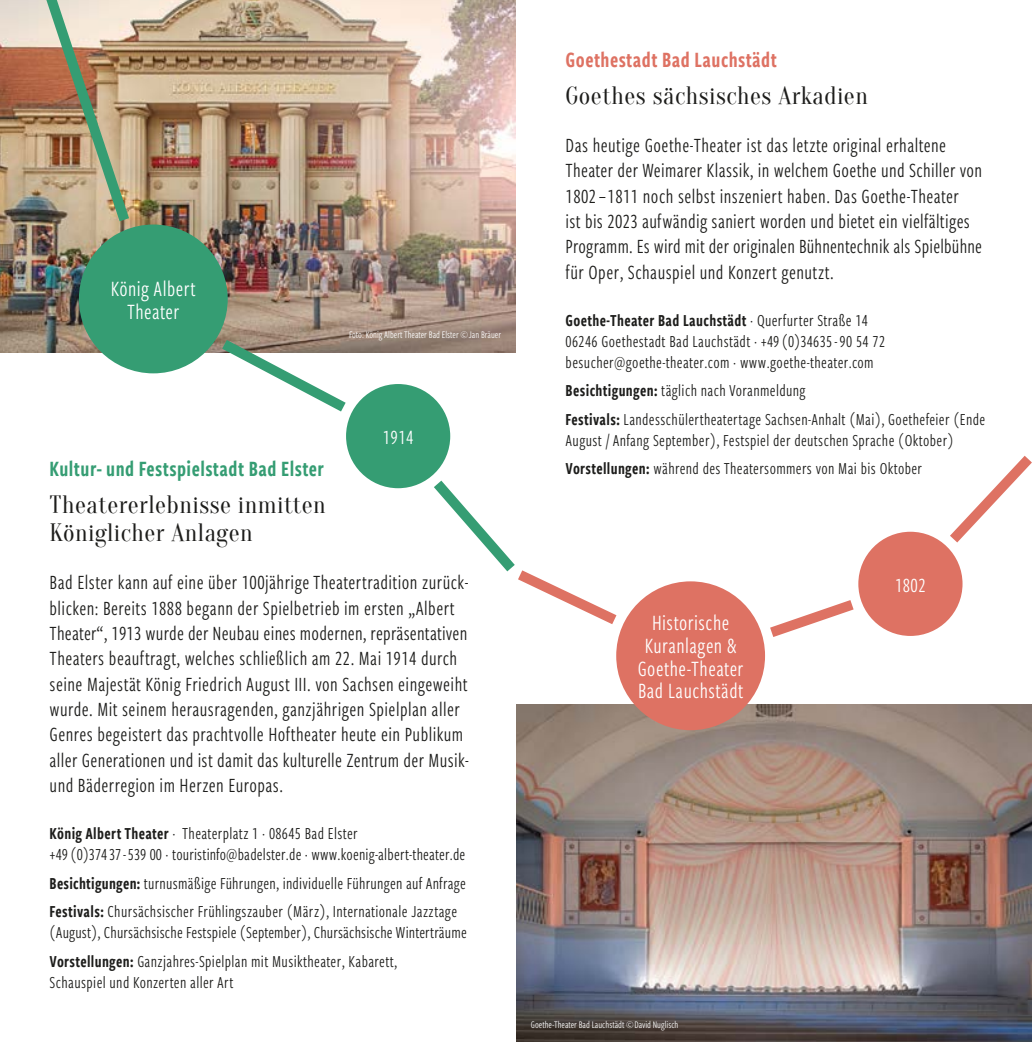
<style>
.page{position:relative;width:1032px;height:1042px;background:#fff}
.page>*{position:absolute;margin:0;border:0;box-sizing:border-box;transform-origin:0 0}
.t1{font:24.5px/28px "Oranienbaum";letter-spacing:.02em;color:#1d1d1b}
.t2{font:22.75px/22.8px "Freight Sans Cmp Pro";letter-spacing:.02em;color:#fff;text-align:center}
.t3{font:22.75px "Freight Sans Cmp Pro Semi";letter-spacing:.02em;color:#359d73}
.t4{font:22.75px "Freight Sans Cmp Pro Semi";letter-spacing:.02em;color:#de7263}
.t5{font:21px/25.4px "Freight Sans Cmp Pro";letter-spacing:.02em;color:#1d1d1b}
.t6{font:21px "Freight Sans Cmp Pro";letter-spacing:.02em;color:#fff}
.t7{font:17.5px/28.3px "Freight Sans Cmp Pro";letter-spacing:.02em;color:#1d1d1b}
.t8{font:17.5px "Freight Sans Cmp Pro Semi";letter-spacing:.02em;color:#1d1d1b}
.t9{font:10.5px "Freight Sans Cmp Pro";color:#fff}
.s1{font-family:"Freight Sans Cmp Pro Semi"}
.s2{font-family:"Freight Sans Cmp Pro"}
</style>
<div class="page">
<img style="left:0;top:0;width:516px;height:352px">
<img style="left:516px;top:704px;width:516px;height:338px">
<img style="left:32px;top:0;width:105px;height:232px">
<svg style="left:211px;top:331px;width:146px;height:89px"></svg>
<svg style="left:424px;top:470px;width:193px;height:154px"></svg>
<svg style="left:760px;top:596px;width:100px;height:49px"></svg>
<svg style="left:939px;top:455px;width:93px;height:98px"></svg>
<div style="left:79px;top:224px;width:149px;height:149px;background:#359d73;border-radius:50%"></div>
<div style="left:858px;top:532px;width:104px;height:104px;background:#de7263;border-radius:50%"></div>
<div style="left:346px;top:384px;width:104px;height:104px;background:#359d73;border-radius:50%"></div>
<div style="left:616px;top:581px;width:149px;height:149px;background:#de7263;border-radius:50%"></div>
<p class="t2" style="left:111px;top:276px;width:87px">König Albert<br>Theater</p>
<p class="t9" style="left:349px;top:328px;width:153px">Foto: König Albert Theater Bad Elster ©Jan Bräuer</p>
<p class="t3" style="left:50px;top:453px;width:276px">Kultur- und Festspielstadt Bad Elster</p>
<p class="t1" style="left:50px;top:491px;width:278px">Theatererlebnisse inmitten<br>Königlicher Anlagen</p>
<p class="t6" style="left:383px;top:423px;width:32px">1914</p>
<p class="t5" style="left:50px;top:569px;width:421px">Bad Elster kann auf eine über 100jährige Theatertradition zurück&shy;blicken: Bereits 1888 begann der Spielbetrieb im ersten „Albert Theater“, 1913 wurde der Neubau eines modernen, repräsentativen Theaters beauftragt, welches schließlich am 22. Mai 1914 durch seine Majestät König Friedrich August III. von Sachsen eingeweiht wurde. Mit seinem herausragenden, ganzjährigen Spielplan aller Genres begeistert das prachtvolle Hoftheater heute ein Publikum aller Generationen und ist damit das kulturelle Zentrum der Musik&shy;und Bäderregion im Herzen Europas.</p>
<p class="t7" style="left:50px;top:822px;width:417px;line-height:21px"><span class="s1">König Albert Theater</span> · Theaterplatz 1 · 08645 Bad Elster<br>+49 (0)37437-539 00 · touristinfo@badelster.de · www.koenig-albert-theater.de</p>
<p class="t7" style="left:50px;top:868px;width:418px"><span class="s1">Besichtigungen:</span> turnusmäßige Führungen, individuelle Führungen auf Anfrage<br><span class="s1">Festivals:</span> Chursächsischer Frühlingszauber (März), Internationale Jazztage</p>
<p class="t7" style="left:50px;top:917px;width:419px">(August), Chursächsische Festspiele (September), Chursächsische Winterträume<br><span class="s1">Vorstellungen:</span> Ganzjahres-Spielplan mit Musiktheater, Kabarett,</p>
<p class="t7" style="left:50px;top:967px;width:185px">Schauspiel und Konzerten aller Art</p>
<p class="t4" style="left:566px;top:44px;width:213px">Goethestadt Bad Lauchstädt</p>
<p class="t1" style="left:566px;top:82px;width:304px">Goethes sächsisches Arkadien</p>
<p class="t5" style="left:566px;top:131px;width:418px">Das heutige Goethe-Theater ist das letzte original erhaltene Theater der Weimarer Klassik, in welchem Goethe und Schiller von 1802–1811 noch selbst inszeniert haben. Das Goethe-Theater<br>ist bis 2023 aufwändig saniert worden und bietet ein vielfältiges Programm. Es wird mit der originalen Bühnentechnik als Spielbühne für Oper, Schauspiel und Konzert genutzt.</p>
<p class="t8" style="left:566px;top:308px;width:304px">Goethe-Theater Bad Lauchstädt <span class="s2">· Querfurter Straße 14</span></p>
<p class="t7" style="left:566px;top:330px;width:321px;line-height:21px">06246 Goethestadt Bad Lauchstädt · +49 (0)34635-90 54 72 besucher@goethe-theater.com · www.goethe-theater.com</p>
<p class="t7" style="left:566px;top:376px;width:421px"><span class="s1">Besichtigungen:</span> täglich nach Voranmeldung<br><span class="s1">Festivals:</span> Landesschülertheatertage Sachsen-Anhalt (Mai), Goethefeier (Ende</p>
<p class="t7" style="left:566px;top:425px;width:390px">August / Anfang September), Festspiel der deutschen Sprache (Oktober)<br><span class="s1">Vorstellungen:</span> während des Theatersommers von Mai bis Oktober</p>
<p class="t2" style="left:638px;top:610px;width:107px">Historische<br>Kuranlagen &amp;<br>Goethe-Theater<br>Bad Lauchstädt</p>
<p class="t9" style="left:531px;top:1017px;width:149px">Goethe-Theater Bad Lauchstädt ©David Nuglisch</p>
<p class="t6" style="left:895px;top:571px;width:32px">1802</p>
</div>
